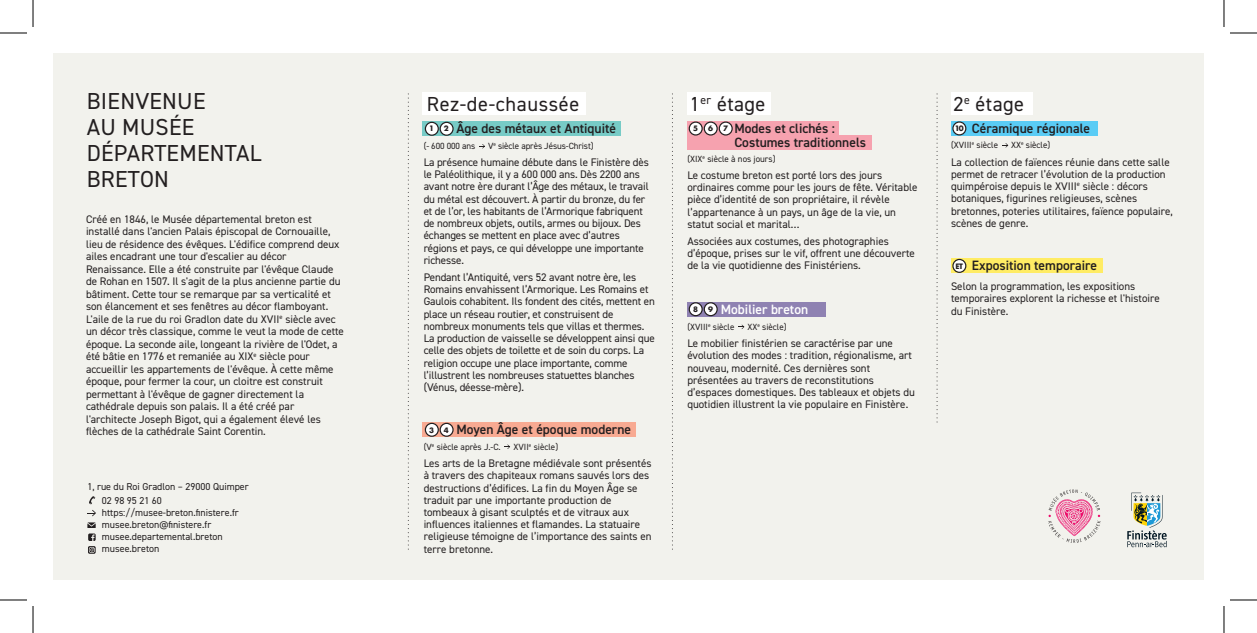
<style>
.page{position:relative;width:1257px;height:633px;background:#fff}
.page>*{position:absolute;margin:0;border:0;box-sizing:border-box;transform-origin:0 0}
.t1{font:23.2px/26.1px "DIN2014";letter-spacing:.01em;color:#231f20}
.t2{font:20.3px "DIN2014";letter-spacing:.025em;color:#231f20}
.t3{font:600 13.5px/14.2px "DIN2014";color:#231f20}
.t4{font:600 13.5px "DIN2014";color:#fff}
.t5{font:11px/12.2px "DIN2014";color:#231f20}
.t6{font:10px/12.2px "DIN2014";color:#231f20}
.t7{font:9px "DIN2014";color:#231f20}
.t8{font:700 7.3px "Futura";color:#231f20}
.s1{font-family:"Futura";font-weight:700;font-size:7.3px}
.s2{font-family:"Futura";font-weight:700;font-size:7.3px;color:#231f20}
</style>
<div class="page">
<div style="left:53px;top:53px;width:1151px;height:527px;background:#f2f2ed"></div>
<svg style="left:1048px;top:489px;width:52px;height:54px;background:#e8c3cf"></svg>
<div style="left:422px;top:422px;width:213px;height:15px;background:#f8aa92"></div>
<div style="left:425px;top:423px;width:13px;height:13px;background:#fff;border-radius:50%"></div>
<div style="left:425px;top:423px;width:14px;height:14px;border:1px solid #231f20;border-radius:50%"></div>
<svg style="left:440px;top:423px;width:13px;height:13px"></svg>
<div style="left:439px;top:423px;width:14px;height:14px;border:1px solid #231f20;border-radius:50%"></div>
<div style="left:422px;top:121px;width:199px;height:15px;background:#77cbc6"></div>
<div style="left:425px;top:122px;width:13px;height:13px;background:#fff;border-radius:50%"></div>
<div style="left:425px;top:122px;width:14px;height:14px;border:1px solid #231f20;border-radius:50%"></div>
<svg style="left:440px;top:122px;width:13px;height:13px"></svg>
<div style="left:439px;top:122px;width:14px;height:14px;border:1px solid #231f20;border-radius:50%"></div>
<div style="left:422px;top:93px;width:164px;height:22px;background:#fff"></div>
<svg style="left:1127px;top:493px;width:39px;height:54px;background:#b6c0b6"></svg>
<svg style="left:408px;top:94px;width:1px;height:459px"></svg>
<svg style="left:672px;top:94px;width:1px;height:459px"></svg>
<svg style="left:936px;top:94px;width:1px;height:329px"></svg>
<div style="left:687px;top:302px;width:139px;height:15px;background:#8f82b2"></div>
<svg style="left:689px;top:303px;width:13px;height:13px"></svg>
<div style="left:688px;top:302px;width:14px;height:14px;border:1px solid #231f20;border-radius:50%"></div>
<svg style="left:704px;top:303px;width:13px;height:13px"></svg>
<div style="left:703px;top:302px;width:14px;height:14px;border:1px solid #231f20;border-radius:50%"></div>
<div style="left:687px;top:121px;width:151px;height:15px;background:#f6a2af"></div>
<div style="left:687px;top:135px;width:184px;height:15px;background:#f6a2af"></div>
<svg style="left:689px;top:122px;width:13px;height:13px"></svg>
<div style="left:688px;top:122px;width:14px;height:14px;border:1px solid #231f20;border-radius:50%"></div>
<svg style="left:704px;top:122px;width:13px;height:13px"></svg>
<div style="left:703px;top:122px;width:14px;height:14px;border:1px solid #231f20;border-radius:50%"></div>
<svg style="left:719px;top:122px;width:13px;height:13px"></svg>
<div style="left:718px;top:122px;width:14px;height:14px;border:1px solid #231f20;border-radius:50%"></div>
<div style="left:687px;top:92px;width:84px;height:23px;background:#fff"></div>
<div style="left:950px;top:92px;width:82px;height:23px;background:#fff"></div>
<div style="left:951px;top:121px;width:146px;height:15px;background:#5accf5"></div>
<div style="left:953px;top:122px;width:12px;height:13px;background:#fff;border-radius:50%"></div>
<div style="left:952px;top:121px;width:14px;height:14px;border:1px solid #231f20;border-radius:50%"></div>
<div style="left:951px;top:258px;width:151px;height:15px;background:#ffec64"></div>
<div style="left:953px;top:259px;width:12px;height:13px;background:#fff;border-radius:50%"></div>
<div style="left:952px;top:259px;width:14px;height:14px;border:1px solid #231f20;border-radius:50%"></div>
<svg style="left:87px;top:510px;width:9px;height:6px"></svg>
<svg style="left:87px;top:522px;width:9px;height:32px"></svg>
<svg style="left:89px;top:496px;width:6px;height:8px"></svg>
<svg style="left:479px;top:144px;width:6px;height:5px"></svg>
<svg style="left:504px;top:444px;width:6px;height:5px"></svg>
<svg style="left:738px;top:325px;width:6px;height:4px"></svg>
<svg style="left:1002px;top:143px;width:6px;height:5px"></svg>
<svg style="left:0;top:33px;width:27px;height:1px"></svg>
<svg style="left:1230px;top:33px;width:27px;height:1px"></svg>
<svg style="left:0;top:600px;width:27px;height:1px"></svg>
<svg style="left:1230px;top:600px;width:27px;height:1px"></svg>
<svg style="left:33px;top:0;width:1px;height:27px"></svg>
<svg style="left:33px;top:606px;width:1px;height:27px"></svg>
<svg style="left:1223px;top:0;width:1px;height:27px"></svg>
<svg style="left:1223px;top:606px;width:1px;height:27px"></svg>
<h1 class="t1" style="left:87px;top:87px;width:176px">BIENVENUE<br>AU MUSÉE<br>DÉPARTEMENTAL<br>BRETON</h1>
<p class="t5" style="left:86px;top:213px;width:259px;line-height:12.5px">Créé en 1846, le Musée départemental breton est installé dans l'ancien Palais épiscopal de Cornouaille, lieu de résidence des évêques. L'édifice comprend deux ailes encadrant une tour d'escalier au décor Renaissance. Elle a été construite par l'évêque Claude de Rohan en 1507. Il s'agit de la plus ancienne partie du bâtiment. Cette tour se remarque par sa verticalité et son élancement et ses fenêtres au décor flamboyant.<br>L'aile de la rue du roi Gradlon date du XVII<sup>e</sup> siècle avec un décor très classique, comme le veut la mode de cette époque. La seconde aile, longeant la rivière de l'Odet, a été bâtie en 1776 et remaniée au XIX<sup>e</sup> siècle pour accueillir les appartements de l'évêque. À cette même époque, pour fermer la cour, un cloitre est construit permettant à l'évêque de gagner directement la cathédrale depuis son palais. Il a été créé par l'architecte Joseph Bigot, qui a également élevé les flèches de la cathédrale Saint Corentin.</p>
<p class="t6" style="left:87px;top:480px;width:163px">1, rue du Roi Gradlon – 29000 Quimper</p>
<p class="t6" style="left:102px;top:494px;width:138px">02 98 95 21 60 https://musee-breton.finistere.fr musee.breton@finistere.fr musee.departemental.breton musee.breton</p>
<h2 class="t2" style="left:427px;top:91px;width:154px">Rez-de-chaussée</h2>
<p class="t3" style="left:456px;top:121px;width:161px">Âge des métaux et Antiquité</p>
<p class="t8" style="left:429px;top:123px;width:6px">1</p>
<p class="t8" style="left:444px;top:123px;width:6px">2</p>
<p class="t7" style="left:424px;top:140px;width:53px">(- 600 000 ans</p>
<p class="t7" style="left:488px;top:140px;width:107px">V<sup>e</sup> siècle après Jésus-Christ)</p>
<p class="t5" style="left:424px;top:156px;width:227px">La présence humaine débute dans le Finistère dès le Paléolithique, il y a 600 000 ans. Dès 2200 ans avant notre ère durant l’Âge des métaux, le travail du métal est découvert. À partir du bronze, du fer et de l’or, les habitants de l’Armorique fabriquent de nombreux objets, outils, armes ou bijoux. Des échanges se mettent en place avec d’autres régions et pays, ce qui développe une importante richesse.</p>
<p class="t5" style="left:424px;top:271px;width:233px">Pendant l’Antiquité, vers 52 avant notre ère, les Romains envahissent l’Armorique. Les Romains et Gaulois cohabitent. Ils fondent des cités, mettent en place un réseau routier, et construisent de nombreux monuments tels que villas et thermes.<br>La production de vaisselle se développent ainsi que celle des objets de toilette et de soin du corps. La religion occupe une place importante, comme l’illustrent les nombreuses statuettes blanches (Vénus, déesse-mère).</p>
<p class="t8" style="left:429px;top:424px;width:6px">3</p>
<p class="t8" style="left:444px;top:424px;width:6px">4</p>
<p class="t3" style="left:456px;top:422px;width:176px">Moyen Âge et époque moderne</p>
<p class="t7" style="left:424px;top:441px;width:78px">(V<sup>e</sup> siècle après J.-C.</p>
<p class="t7" style="left:513px;top:441px;width:46px">XVII<sup>e</sup> siècle)</p>
<p class="t5" style="left:424px;top:457px;width:229px">Les arts de la Bretagne médiévale sont présentés à travers des chapiteaux romans sauvés lors des destructions d’édifices. La fin du Moyen Âge se traduit par une importante production de tombeaux à gisant sculptés et de vitraux aux influences italiennes et flamandes. La statuaire religieuse témoigne de l’importance des saints en terre bretonne.</p>
<h2 class="t2" style="left:690px;top:91px;width:77px">1<sup>er</sup> étage</h2>
<h2 class="t2" style="left:953px;top:91px;width:72px">2<sup>e</sup> étage</h2>
<p class="t3" style="left:954px;top:120px;width:137px"><span class="s1">10</span> Céramique régionale</p>
<p class="t3" style="left:734px;top:121px;width:133px">Modes et clichés :<br>Costumes traditionnels</p>
<p class="t8" style="left:693px;top:123px;width:6px">5</p>
<p class="t8" style="left:708px;top:123px;width:6px">6</p>
<p class="t8" style="left:723px;top:123px;width:6px">7</p>
<p class="t7" style="left:687px;top:153px;width:90px">(XIX<sup>e</sup> siècle à nos jours)</p>
<p class="t5" style="left:687px;top:169px;width:232px">Le costume breton est porté lors des jours ordinaires comme pour les jours de fête. Véritable pièce d’identité de son propriétaire, il révèle l’appartenance à un pays, un âge de la vie, un statut social et marital…</p>
<p class="t5" style="left:687px;top:235px;width:229px">Associées aux costumes, des photographies d’époque, prises sur le vif, offrent une découverte de la vie quotidienne des Finistériens.</p>
<p class="t7" style="left:951px;top:140px;width:49px">(XVIII<sup>e</sup> siècle</p>
<p class="t7" style="left:1011px;top:140px;width:41px">XX<sup>e</sup> siècle)</p>
<p class="t5" style="left:951px;top:156px;width:223px">La collection de faïences réunie dans cette salle permet de retracer l’évolution de la production quimpéroise depuis le XVIII<sup>e</sup> siècle : décors botaniques, figurines religieuses, scènes bretonnes, poteries utilitaires, faïence populaire, scènes de genre.</p>
<p class="t3" style="left:955px;top:258px;width:143px"><span class="s1">ET</span> Exposition temporaire</p>
<p class="t8" style="left:693px;top:304px;width:6px">8</p>
<p class="t4" style="left:708px;top:300px;width:102px"><span class="s2">9</span> Mobilier breton</p>
<p class="t7" style="left:687px;top:321px;width:49px">(XVIII<sup>e</sup> siècle</p>
<p class="t7" style="left:747px;top:321px;width:41px">XX<sup>e</sup> siècle)</p>
<p class="t5" style="left:687px;top:337px;width:229px">Le mobilier finistérien se caractérise par une évolution des modes : tradition, régionalisme, art nouveau, modernité. Ces dernières sont présentées au travers de reconstitutions d’espaces domestiques. Des tableaux et objets du quotidien illustrent la vie populaire en Finistère.</p>
<p class="t5" style="left:951px;top:280px;width:210px;line-height:12.5px">Selon la programmation, les expositions temporaires explorent la richesse et l'histoire du Finistère.</p>
</div>
